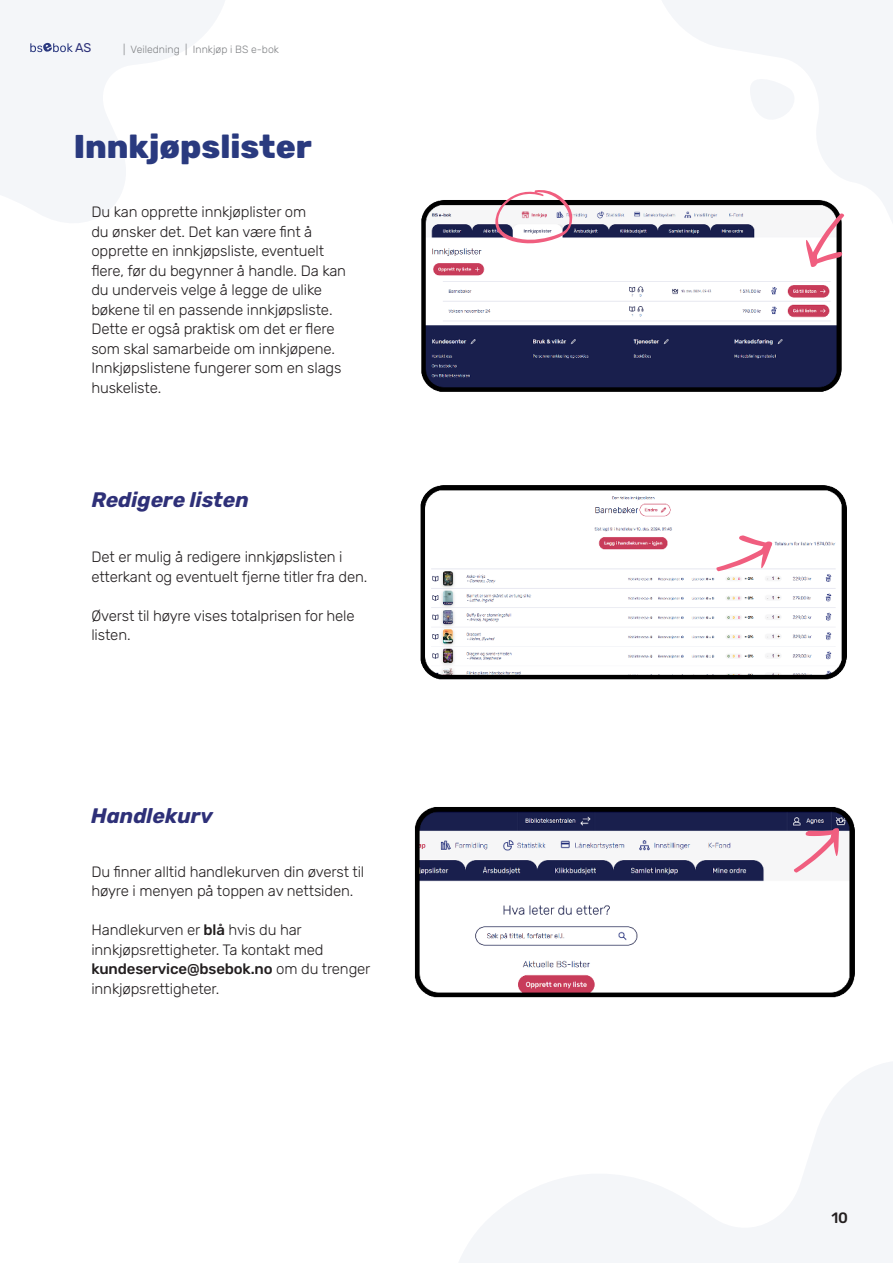
<style>
.page{position:relative;width:893px;height:1263px;background:#fff}
.page>*{position:absolute;margin:0;border:0;box-sizing:border-box;transform-origin:0 0}
.t1{font:800 33px "Rubik";color:#2a3a7f}
.t2{font:italic 700 21px "Rubik";color:#2e3078}
.t3{font:300 15px/19.5px "Rubik";letter-spacing:-.01em;color:#231f20}
.t4{font:500 15px "Rubik";color:#231f20}
.t5{font:12.6px "Rubik";color:#2e3279}
.t6{font:300 10.5px "Rubik";color:#808285}
.s1{font-weight:500}
</style>
<div class="page">
<svg style="left:459px;top:1062px;width:434px;height:201px"></svg>
<svg style="left:0;top:0;width:225px;height:223px;fill:#f4f6f9"></svg>
<svg style="left:662px;top:0;width:231px;height:222px;fill:#f4f6f9"></svg>
<svg style="left:749px;top:71px;width:51px;height:51px"></svg>
<img style="left:420px;top:485px;width:427px;height:195px">
<img style="left:421px;top:187px;width:434px;height:205px">
<svg style="left:806px;top:213px;width:39px;height:55px"></svg>
<svg style="left:495px;top:189px;width:78px;height:55px"></svg>
<svg style="left:30px;top:43px;width:43px;height:9px"></svg>
<svg style="left:715px;top:535px;width:58px;height:37px"></svg>
<img style="left:414px;top:807px;width:441px;height:191px">
<svg style="left:793px;top:827px;width:46px;height:46px"></svg>
<p class="t5" style="left:75px;top:41px;width:18px">AS</p>
<p class="t6" style="left:123px;top:44px;width:157px">| Veiledning | Innkjøp i BS e-bok</p>
<p class="t1" style="left:74px;top:127px;width:240px">Innkjøpslister</p>
<p class="t3" style="left:91px;top:203px;width:256px">Du kan opprette innkjøplister om<br>du ønsker det. Det kan være fint å opprette en innkjøpsliste, eventuelt flere, før du begynner å handle. Da kan du underveis velge å legge de ulike bøkene til en passende innkjøpsliste.<br>Dette er også praktisk om det er flere som skal samarbeide om innkjøpene.<br>Innkjøpslistene fungerer som en slags huskeliste.</p>
<p class="t2" style="left:91px;top:487px;width:159px">Redigere listen</p>
<p class="t3" style="left:91px;top:548px;width:277px">Det er mulig å redigere innkjøpslisten i etterkant og eventuelt fjerne titler fra den.</p>
<p class="t3" style="left:91px;top:606px;width:265px">Øverst til høyre vises totalprisen for hele listen.</p>
<p class="t2" style="left:91px;top:804px;width:123px">Handlekurv</p>
<p class="t3" style="left:91px;top:862px;width:274px">Du finner alltid handlekurven din øverst til høyre i menyen på toppen av nettsiden.</p>
<p class="t3" style="left:91px;top:921px;width:281px">Handlekurven er <span class="s1">blå</span> hvis du har innkjøpsrettigheter. Ta kontakt med <span class="s1">kundeservice@bsebok.no</span> om du trenger innkjøpsrettigheter.</p>
<p class="t4" style="left:831px;top:1209px;width:18px">10</p>
</div>
